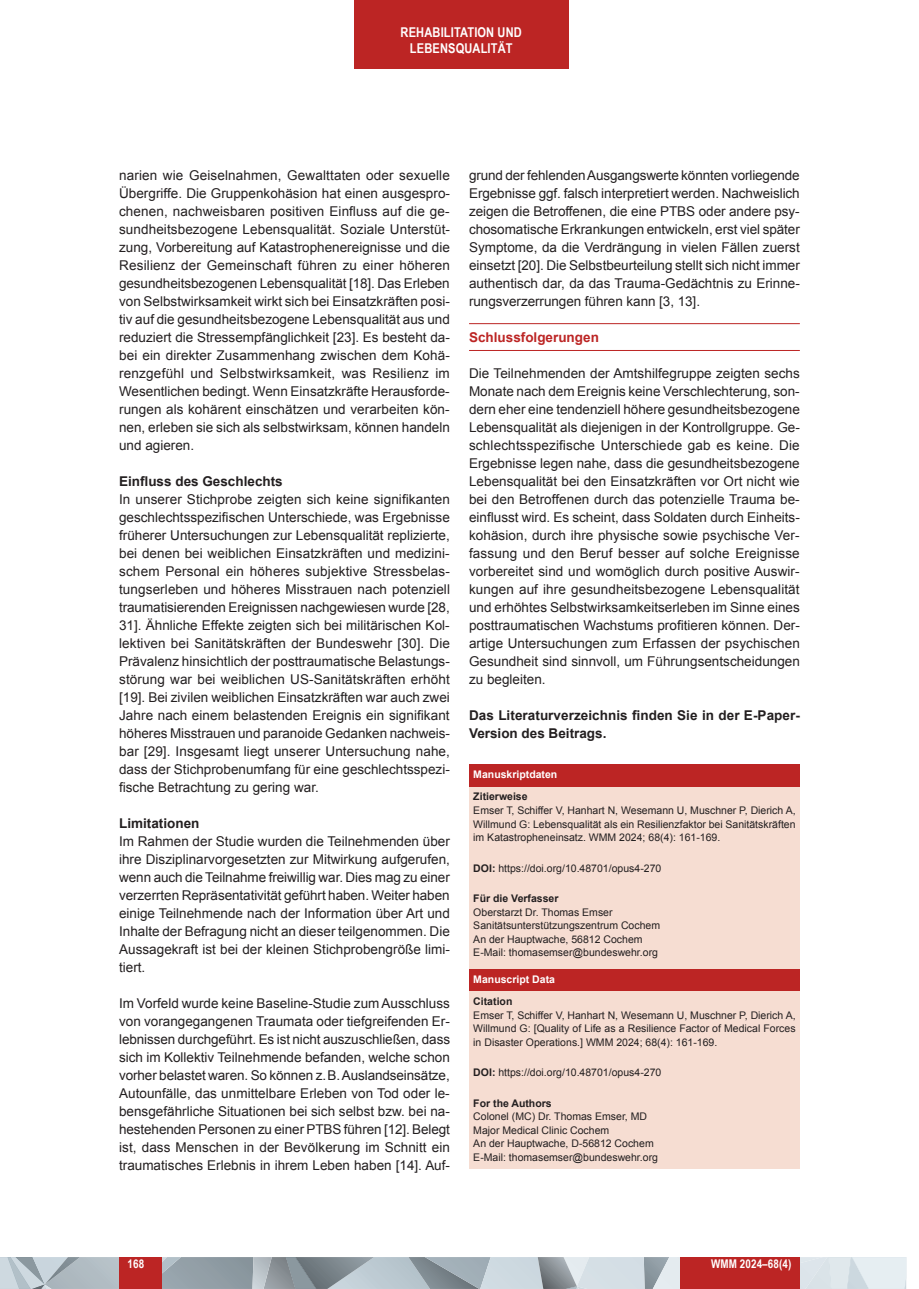
<style>
.page{position:relative;width:919px;height:1289px;background:#fff}
.page>*{position:absolute;margin:0;border:0;box-sizing:border-box;transform-origin:0 0}
.t1{font:13.5px/18px "Arial";color:#231f20;text-align:justify}
.t2{font:700 13.5px/18px "Arial";color:#231f20}
.t3{font:700 13.5px/16.2px "Arial Narrow";letter-spacing:.01em;color:#fff;text-align:center}
.t4{font:700 13.5px "Arial";color:#bc2524}
.t5{font:700 12px "Arial Narrow";letter-spacing:.01em;color:#fff}
.t6{font:10.5px/13.5px "Arial";color:#231f20;text-align:justify}
.t7{font:700 10.5px "Arial";color:#231f20}
.t8{font:700 10.5px "Arial";color:#fff}
.s1{font-weight:700}
</style>
<div class="page">
<svg style="left:0;top:1257px;width:906px;height:31px;background:#b2bcc3"></svg>
<div style="left:119px;top:1256px;width:43px;height:32px;background:#bc2524"></div>
<div style="left:680px;top:1256px;width:119px;height:32px;background:#bc2524"></div>
<div style="left:354px;top:0;width:214px;height:68px;background:#bc2524"></div>
<hr style="left:469px;top:323px;width:330px;height:1px;background:#bc2524">
<hr style="left:469px;top:350px;width:330px;height:1px;background:#bc2524">
<div style="left:469px;top:764px;width:330px;height:23px;background:#bc2524"></div>
<div style="left:469px;top:787px;width:330px;height:22px;background:#f6ddd2"></div>
<div style="left:469px;top:800px;width:330px;height:49px;background:#f6ddd2"></div>
<div style="left:469px;top:845px;width:330px;height:35px;background:#f6ddd2"></div>
<div style="left:469px;top:875px;width:330px;height:35px;background:#f6ddd2"></div>
<div style="left:469px;top:902px;width:330px;height:62px;background:#f6ddd2"></div>
<div style="left:469px;top:956px;width:330px;height:22px;background:#f6ddd2"></div>
<div style="left:469px;top:969px;width:330px;height:22px;background:#bc2524"></div>
<div style="left:469px;top:991px;width:330px;height:22px;background:#f6ddd2"></div>
<div style="left:469px;top:1005px;width:330px;height:49px;background:#f6ddd2"></div>
<div style="left:469px;top:1049px;width:330px;height:35px;background:#f6ddd2"></div>
<div style="left:469px;top:1080px;width:330px;height:35px;background:#f6ddd2"></div>
<div style="left:469px;top:1106px;width:330px;height:63px;background:#f6ddd2"></div>
<p class="t3" style="left:400px;top:23px;width:123px">REHABILITATION UND<br>LEBENSQUALITÄT</p>
<p class="t1" style="left:119px;top:166px;width:332px">narien wie Geiselnahmen, Gewalttaten oder sexuelle Übergriffe. Die Gruppenkohäsion hat einen ausgespro&shy;chenen, nachweisbaren positiven Einfluss auf die ge&shy;sundheitsbezogene Lebensqualität. Soziale Unterstüt&shy;zung, Vorbereitung auf Katastrophenereignisse und die Resilienz der Gemeinschaft führen zu einer höheren gesundheitsbezogenen Lebensqualität [18]. Das Erleben von Selbstwirksamkeit wirkt sich bei Einsatzkräften posi&shy;tiv auf die gesundheitsbezogene Lebensqualität aus und reduziert die Stressempfänglichkeit [23]. Es besteht da&shy;bei ein direkter Zusammenhang zwischen dem Kohä&shy;renzgefühl und Selbstwirksamkeit, was Resilienz im Wesentlichen bedingt. Wenn Einsatzkräfte Herausforde&shy;rungen als kohärent einschätzen und verarbeiten kön&shy;nen, erleben sie sich als selbstwirksam, können handeln und agieren.</p>
<p class="t2" style="left:119px;top:472px;width:165px">Einfluss des Geschlechts</p>
<p class="t1" style="left:119px;top:490px;width:332px">In unserer Stichprobe zeigten sich keine signifikanten geschlechtsspezifischen Unterschiede, was Ergebnisse früherer Untersuchungen zur Lebensqualität replizierte, bei denen bei weiblichen Einsatzkräften und medizini&shy;schem Personal ein höheres subjektive Stressbelas&shy;tungserleben und höheres Misstrauen nach potenziell traumatisierenden Ereignissen nachgewiesen wurde [28, 31]. Ähnliche Effekte zeigten sich bei militärischen Kol&shy;lektiven bei Sanitätskräften der Bundeswehr [30]. Die Prävalenz hinsichtlich der posttraumatische Belastungs&shy;störung war bei weiblichen US-Sanitätskräften erhöht [19]. Bei zivilen weiblichen Einsatzkräften war auch zwei Jahre nach einem belastenden Ereignis ein signifikant höheres Misstrauen und paranoide Gedanken nachweis&shy;bar [29]. Insgesamt liegt unserer Untersuchung nahe, dass der Stichprobenumfang für eine geschlechtsspezi&shy;fische Betrachtung zu gering war.</p>
<p class="t2" style="left:119px;top:814px;width:82px">Limitationen</p>
<p class="t1" style="left:119px;top:832px;width:332px">Im Rahmen der Studie wurden die Teilnehmenden über ihre Disziplinarvorgesetzten zur Mitwirkung aufgerufen, wenn auch die Teilnahme freiwillig war. Dies mag zu einer verzerrten Repräsentativität geführt haben. Weiter haben einige Teilnehmende nach der Information über Art und Inhalte der Befragung nicht an dieser teilgenommen. Die Aussagekraft ist bei der kleinen Stichprobengröße limi&shy;tiert.</p>
<p class="t1" style="left:119px;top:994px;width:332px">Im Vorfeld wurde keine Baseline-Studie zum Ausschluss von vorangegangenen Traumata oder tiefgreifenden Er&shy;lebnissen durchgeführt. Es ist nicht auszuschließen, dass sich im Kollektiv Teilnehmende befanden, welche schon vorher belastet waren. So können z. B. Auslandseinsätze, Autounfälle, das unmittelbare Erleben von Tod oder le&shy;bensgefährliche Situationen bei sich selbst bzw. bei na&shy;hestehenden Personen zu einer PTBS führen [12]. Belegt ist, dass Menschen in der Bevölkerung im Schnitt ein traumatisches Erlebnis in ihrem Leben haben [14]. Auf-</p>
<p class="t1" style="left:469px;top:166px;width:332px">grund der fehlenden Ausgangswerte könnten vorliegende Ergebnisse ggf. falsch interpretiert werden. Nachweislich zeigen die Betroffenen, die eine PTBS oder andere psy&shy;chosomatische Erkrankungen entwickeln, erst viel später Symptome, da die Verdrängung in vielen Fällen zuerst einsetzt [20]. Die Selbstbeurteilung stellt sich nicht immer authentisch dar, da das Trauma-Gedächtnis zu Erinne&shy;rungsverzerrungen führen kann [3, 13].</p>
<p class="t4" style="left:469px;top:328px;width:131px">Schlussfolgerungen</p>
<p class="t1" style="left:469px;top:364px;width:332px">Die Teilnehmenden der Amtshilfegruppe zeigten sechs Monate nach dem Ereignis keine Verschlechterung, son&shy;dern eher eine tendenziell höhere gesundheitsbezogene Lebensqualität als diejenigen in der Kontrollgruppe. Ge&shy;schlechtsspezifische Unterschiede gab es keine. Die Ergebnisse legen nahe, dass die gesundheitsbezogene Lebensqualität bei den Einsatzkräften vor Ort nicht wie bei den Betroffenen durch das potenzielle Trauma be&shy;einflusst wird. Es scheint, dass Soldaten durch Einheits&shy;kohäsion, durch ihre physische sowie psychische Ver&shy;fassung und den Beruf besser auf solche Ereignisse vorbereitet sind und womöglich durch positive Auswir&shy;kungen auf ihre gesundheitsbezogene Lebensqualität und erhöhtes Selbstwirksamkeitserleben im Sinne eines posttraumatischen Wachstums profitieren können. Der&shy;artige Untersuchungen zum Erfassen der psychischen Gesundheit sind sinnvoll, um Führungsentscheidungen zu begleiten.</p>
<p class="t2" style="left:469px;top:706px;width:332px">Das Literaturverzeichnis finden Sie in der E-Paper-<br>Version des Beitrags.</p>
<p class="t8" style="left:473px;top:767px;width:86px">Manuskriptdaten</p>
<p class="t7" style="left:473px;top:789px;width:56px">Zitierweise</p>
<p class="t6" style="left:473px;top:803px;width:324px">Emser T, Schiffer V, Hanhart N, Wesemann U, Muschner P, Dierich A, Willmund G: Lebensqualität als ein Resilienzfaktor bei Sanitätskräften im Katastropheneinsatz. WMM 2024; 68(4): 161-169.</p>
<p class="t6" style="left:473px;top:861px;width:189px"><span class="s1">DOI:</span> https://doi.org/10.48701/opus4-270</p>
<p class="t7" style="left:473px;top:891px;width:87px">Für die Verfasser</p>
<p class="t6" style="left:473px;top:905px;width:188px;text-align:left">Oberstarzt Dr. Thomas Emser Sanitätsunterstützungszentrum Cochem An der Hauptwache, 56812 Cochem E-Mail: thomasemser@bundeswehr.org</p>
<p class="t8" style="left:473px;top:972px;width:83px">Manuscript Data</p>
<p class="t7" style="left:473px;top:994px;width:41px">Citation</p>
<p class="t6" style="left:473px;top:1008px;width:324px">Emser T, Schiffer V, Hanhart N, Wesemann U, Muschner P, Dierich A, Willmund G: [Quality of Life as a Resilience Factor of Medical Forces in Disaster Operations.] WMM 2024; 68(4): 161-169.</p>
<p class="t6" style="left:473px;top:1065px;width:189px"><span class="s1">DOI:</span> https://doi.org/10.48701/opus4-270</p>
<p class="t7" style="left:473px;top:1096px;width:80px">For the Authors</p>
<p class="t6" style="left:473px;top:1109px;width:186px;text-align:left">Colonel (MC) Dr. Thomas Emser, MD Major Medical Clinic Cochem<br>An der Hauptwache, D-56812 Cochem E-Mail: thomasemser@bundeswehr.org</p>
<p class="t5" style="left:128px;top:1255px;width:18px">168</p>
<p class="t5" style="left:711px;top:1255px;width:82px">WMM 2024–68(4)</p>
</div>
